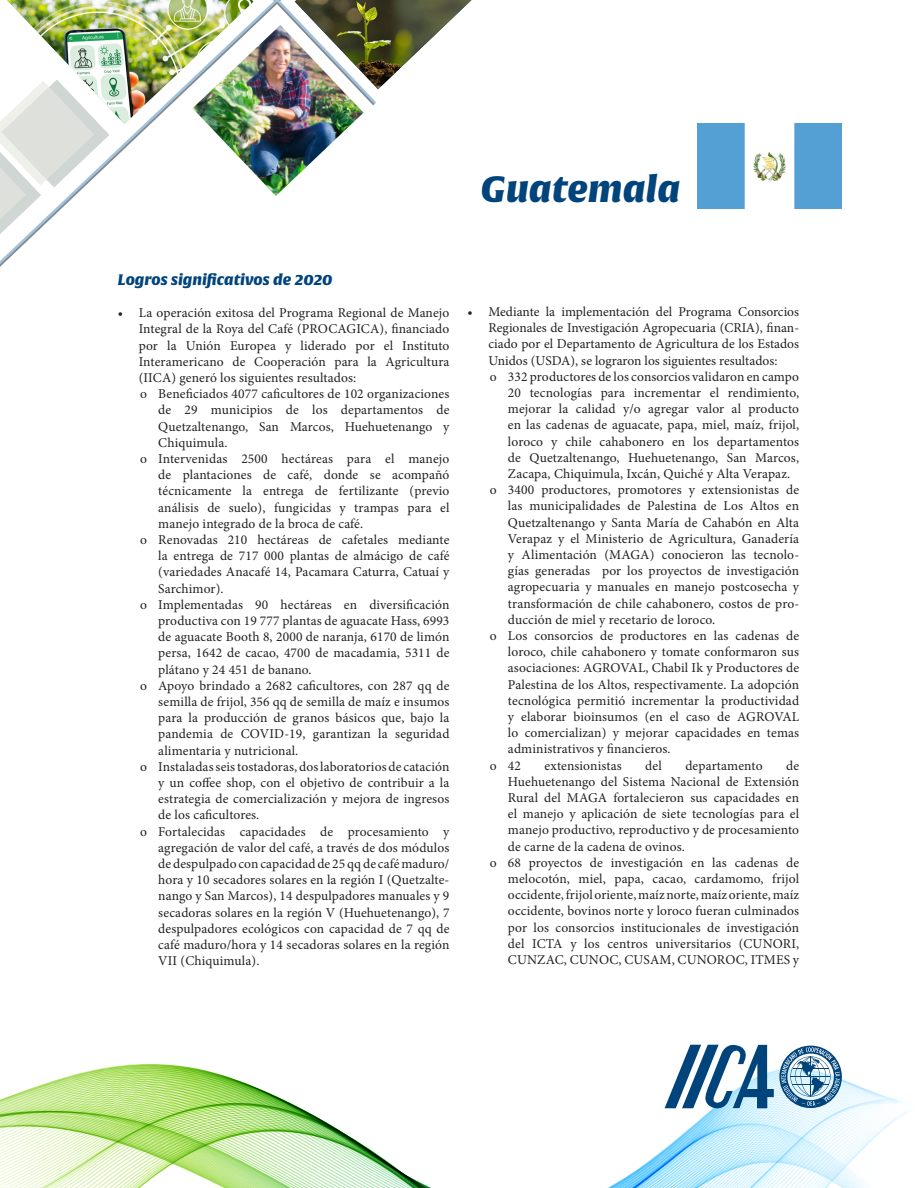
<style>
.page{position:relative;width:918px;height:1188px;background:#fff}
.page>*{position:absolute;margin:0;border:0;box-sizing:border-box;transform-origin:0 0}
.t1{font:italic 36px "Alverata Bl";color:#00447b}
.t2{font:italic 15px "Alverata Bl";color:#00447b}
.t3{font:13.5px/16.2px "Minion Pro";letter-spacing:.01em;color:#231f20;text-align:justify}
</style>
<div class="page">
<svg style="left:41px;top:1082px;width:844px;height:22px"></svg>
<svg style="left:0;top:1125px;width:889px;height:63px"></svg>
<svg style="left:665px;top:1044px;width:177px;height:65px"></svg>
<img style="left:0;top:0;width:472px;height:240px">
<img style="left:2px;top:0;width:251px;height:124px">
<img style="left:697px;top:123px;width:145px;height:86px">
<p class="t1" style="left:481px;top:166px;width:201px">Guatemala</p>
<p class="t2" style="left:118px;top:270px;width:216px">Logros significativos de 2020</p>
<p class="t3" style="left:139px;top:305px;width:312px;text-indent:-21px">• La operación exitosa del Programa Regional de Manejo Integral de la Roya del Café (PROCAGICA), financiado por la Unión Europea y liderado por el Instituto Interamericano de Cooperación para la Agricultura (IICA) generó los siguientes resultados:</p>
<p class="t3" style="left:158px;top:386px;width:293px;text-indent:-18px">o Beneficiados 4077 caficultores de 102 organizaciones de 29 municipios de los departamentos de Quetzaltenango, San Marcos, Huehuetenango y Chiquimula.</p>
<p class="t3" style="left:158px;top:451px;width:293px;text-indent:-18px">o Intervenidas 2500 hectáreas para el manejo de plantaciones de café, donde se acompañó técnicamente la entrega de fertilizante (previo análisis de suelo), fungicidas y trampas para el manejo integrado de la broca de café.</p>
<p class="t3" style="left:158px;top:532px;width:293px;text-indent:-18px">o Renovadas 210 hectáreas de cafetales mediante la entrega de 717 000 plantas de almácigo de café (variedades Anacafé 14, Pacamara Caturra, Catuaí y Sarchimor).</p>
<p class="t3" style="left:158px;top:596px;width:293px;text-indent:-18px">o Implementadas 90 hectáreas en diversificación productiva con 19 777 plantas de aguacate Hass, 6993 de aguacate Booth 8, 2000 de naranja, 6170 de limón persa, 1642 de cacao, 4700 de macadamia, 5311 de plátano y 24 451 de banano.</p>
<p class="t3" style="left:158px;top:677px;width:293px;text-indent:-18px">o Apoyo brindado a 2682 caficultores, con 287 qq de semilla de frijol, 356 qq de semilla de maíz e insumos para la producción de granos básicos que, bajo la pandemia de COVID-19, garantizan la seguridad alimentaria y nutricional.</p>
<p class="t3" style="left:158px;top:758px;width:293px;text-indent:-18px">o Instaladas seis tostadoras, dos laboratorios de catación y un coffee shop, con el objetivo de contribuir a la estrategia de comercialización y mejora de ingresos de los caficultores.</p>
<p class="t3" style="left:158px;top:823px;width:293px;text-indent:-18px">o Fortalecidas capacidades de procesamiento y agregación de valor del café, a través de dos módulos de despulpado con capacidad de 25 qq de café maduro/ hora y 10 secadores solares en la región I (Quetzalte&shy;nango y San Marcos), 14 despulpadores manuales y 9 secadoras solares en la región V (Huehuetenango), 7 despulpadores ecológicos con capacidad de 7 qq de café maduro/hora y 14 secadoras solares en la región VII (Chiquimula).</p>
<p class="t3" style="left:488px;top:304px;width:312px;text-indent:-21px">• Mediante la implementación del Programa Consorcios Regionales de Investigación Agropecuaria (CRIA), finan&shy;ciado por el Departamento de Agricultura de los Estados Unidos (USDA), se lograron los siguientes resultados:</p>
<p class="t3" style="left:508px;top:368px;width:293px;text-indent:-18px">o 332 productores de los consorcios validaron en campo 20 tecnologías para incrementar el rendimiento, mejorar la calidad y/o agregar valor al producto en las cadenas de aguacate, papa, miel, maíz, frijol, loroco y chile cahabonero en los departamentos de Quetzaltenango, Huehuetenango, San Marcos, Zacapa, Chiquimula, Ixcán, Quiché y Alta Verapaz.</p>
<p class="t3" style="left:508px;top:482px;width:293px;text-indent:-18px">o 3400 productores, promotores y extensionistas de las municipalidades de Palestina de Los Altos en Quetzaltenango y Santa María de Cahabón en Alta Verapaz y el Ministerio de Agricultura, Ganadería y Alimentación (MAGA) conocieron las tecnolo&shy;gías generadas por los proyectos de investigación agropecuaria y manuales en manejo postcosecha y transformación de chile cahabonero, costos de pro&shy;ducción de miel y recetario de loroco.</p>
<p class="t3" style="left:508px;top:628px;width:293px;text-indent:-18px">o Los consorcios de productores en las cadenas de loroco, chile cahabonero y tomate conformaron sus asociaciones: AGROVAL, Chabil Ik y Productores de Palestina de los Altos, respectivamente. La adopción tecnológica permitió incrementar la productividad y elaborar bioinsumos (en el caso de AGROVAL lo comercializan) y mejorar capacidades en temas administrativos y financieros.</p>
<p class="t3" style="left:490px;top:757px;width:33px">o 42</p>
<p class="t3" style="left:545px;top:757px;width:79px">extensionistas</p>
<p class="t3" style="left:645px;top:757px;width:18px">del</p>
<p class="t3" style="left:685px;top:757px;width:79px">departamento</p>
<p class="t3" style="left:508px;top:757px;width:293px;text-indent:278px">de Huehuetenango del Sistema Nacional de Extensión Rural del MAGA fortalecieron sus capacidades en el manejo y aplicación de siete tecnologías para el manejo productivo, reproductivo y de procesamiento de carne de la cadena de ovinos.</p>
<p class="t3" style="left:508px;top:854px;width:293px;text-indent:-18px">o 68 proyectos de investigación en las cadenas de melocotón, miel, papa, cacao, cardamomo, frijol occidente, frijol oriente, maíz norte, maíz oriente, maíz occidente, bovinos norte y loroco fueran culminados por los consorcios institucionales de investigación del ICTA y los centros universitarios (CUNORI, CUNZAC, CUNOC, CUSAM, CUNOROC, ITMES y</p>
</div>
